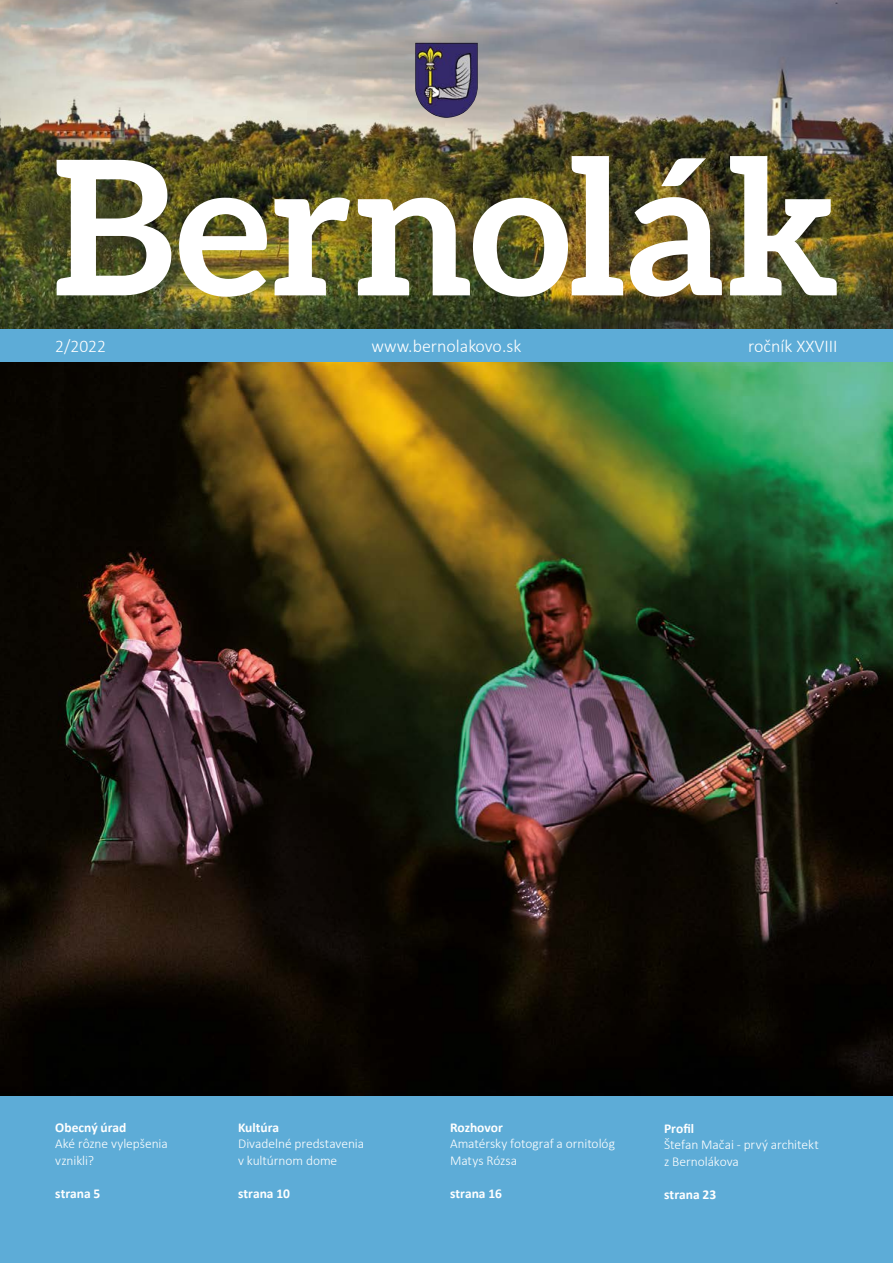
<style>
.page{position:relative;width:893px;height:1263px;background:#fff}
.page>*{position:absolute;margin:0;border:0;box-sizing:border-box;transform-origin:0 0}
.t1{font:700 187.5px "Aleo";letter-spacing:.005em;color:#fff}
.t2{font:300 18px "Calibri";color:#fff}
.t3{font:300 13.5px/16.5px "Calibri";letter-spacing:-.005em;color:#fff}
.t4{font:700 13.5px "Calibri";color:#fff}
</style>
<div class="page">
<img style="left:0;top:0;width:893px;height:329px">
<div style="left:0;top:329px;width:893px;height:32px;background:#5dacd7"></div>
<img style="left:415px;top:43px;width:63px;height:75px">
<div style="left:0;top:1094px;width:893px;height:169px;background:#5dacd7"></div>
<img style="left:0;top:362px;width:893px;height:734px">
<h1 class="t1" style="left:53px;top:120px;width:789px">Bernolák</h1>
<h2 class="t2" style="left:55px;top:335px;width:52px">2/2022</h2>
<h2 class="t2" style="left:372px;top:335px;width:151px">www.bernolakovo.sk</h2>
<h2 class="t2" style="left:748px;top:335px;width:91px">ročník XXVIII</h2>
<p class="t4" style="left:55px;top:1118px;width:73px">Obecný úrad</p>
<p class="t3" style="left:55px;top:1135px;width:114px">Aké rôzne vylepšenia vznikli?</p>
<p class="t4" style="left:55px;top:1184px;width:47px">strana 5</p>
<p class="t4" style="left:238px;top:1118px;width:43px">Kultúra</p>
<p class="t3" style="left:238px;top:1135px;width:128px">Divadelné predstavenia v kultúrnom dome</p>
<p class="t4" style="left:238px;top:1184px;width:53px">strana 10</p>
<p class="t4" style="left:450px;top:1118px;width:54px">Rozhovor</p>
<p class="t3" style="left:450px;top:1135px;width:166px">Amatérsky fotograf a ornitológ<br>Matys Rózsa</p>
<p class="t4" style="left:450px;top:1184px;width:53px">strana 16</p>
<p class="t4" style="left:664px;top:1119px;width:32px">Profil</p>
<p class="t3" style="left:664px;top:1136px;width:156px">Štefan Mačai - prvý architekt z Bernolákova</p>
<p class="t4" style="left:664px;top:1185px;width:53px">strana 23</p>
</div>
